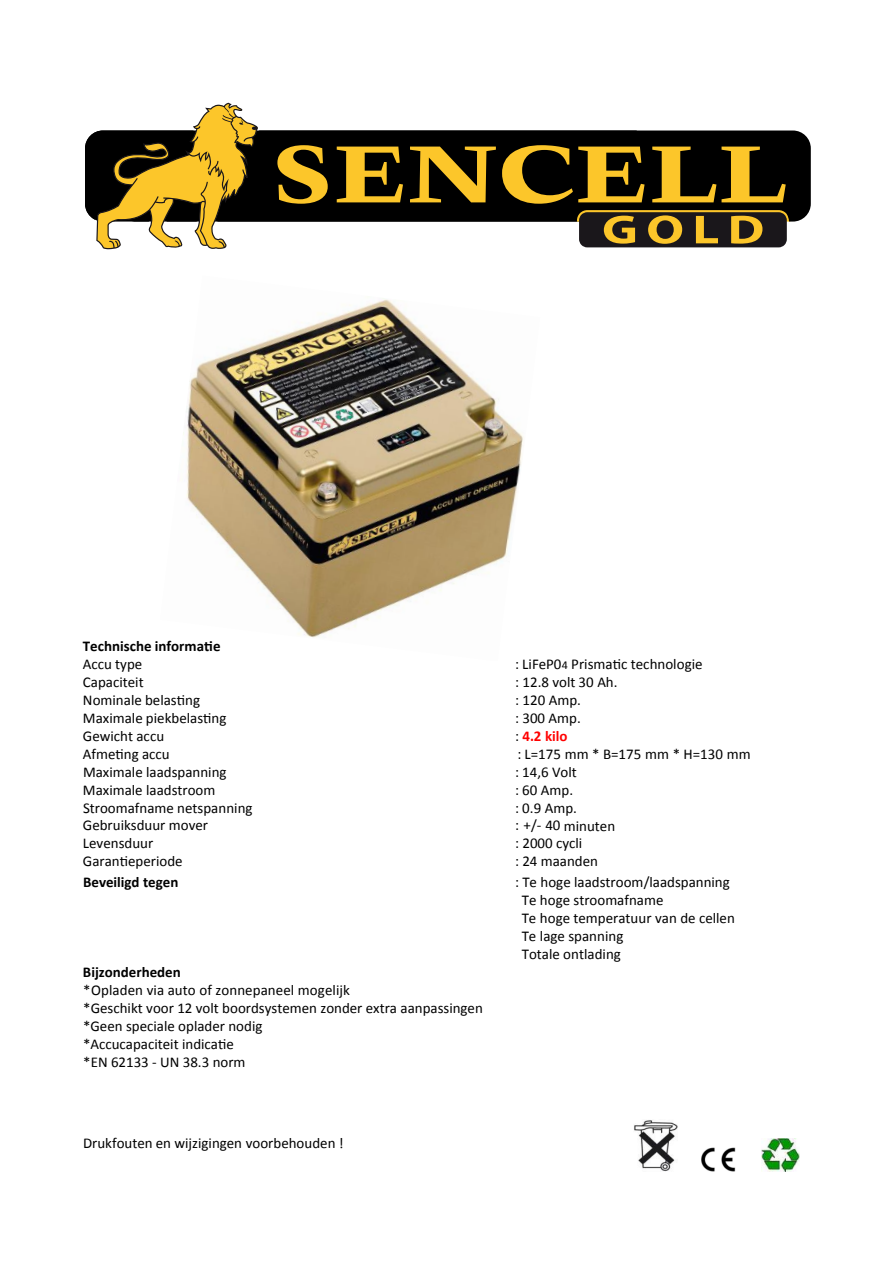
<style>
.page{position:relative;width:893px;height:1263px;background:#fff}
.page>*{position:absolute;margin:0;border:0;box-sizing:border-box;transform-origin:0 0}
.t1{font:15px/18px "Calibri";color:#000}
.t2{font:700 15px "Calibri";color:#000}
.t3{font:700 15px "Calibri";color:#f00}
.s1{font-size:12px}
.s2{font-weight:400;color:#000}
</style>
<div class="page">
<img style="left:183px;top:298px;width:340px;height:340px">
<img style="left:702px;top:1147px;width:34px;height:24px">
<img style="left:761px;top:1138px;width:38px;height:33px">
<img style="left:634px;top:1120px;width:44px;height:51px">
<svg style="left:96px;top:103px;width:162px;height:146px"></svg>
<svg style="left:85px;top:130px;width:726px;height:92px;background:#493b11"></svg>
<svg style="left:277px;top:145px;width:524px;height:102px;background:#6c5d34"></svg>
<p class="t2" style="left:83px;top:636px;width:139px">Technische informatie</p>
<p class="t1" style="left:83px;top:654px;width:61px">Accu type</p>
<p class="t1" style="left:515px;top:654px;width:189px">: LiFeP0<span class="s1">4</span> Prismatic technologie</p>
<p class="t1" style="left:83px;top:672px;width:62px">Capaciteit</p>
<p class="t1" style="left:515px;top:672px;width:104px">: 12.8 volt 30 Ah.</p>
<p class="t1" style="left:83px;top:690px;width:119px">Nominale belasting</p>
<p class="t1" style="left:515px;top:690px;width:67px">: 120 Amp.</p>
<p class="t1" style="left:83px;top:708px;width:145px">Maximale piekbelasting</p>
<p class="t1" style="left:515px;top:708px;width:67px">: 300 Amp.</p>
<p class="t1" style="left:83px;top:726px;width:83px">Gewicht accu</p>
<p class="t3" style="left:515px;top:726px;width:54px"><span class="s2">:</span> 4.2 kilo</p>
<p class="t1" style="left:83px;top:744px;width:88px">Afmeting accu</p>
<p class="t1" style="left:517px;top:744px;width:235px">: L=175 mm * B=175 mm * H=130 mm</p>
<p class="t1" style="left:83px;top:762px;width:145px">Maximale laadspanning</p>
<p class="t1" style="left:515px;top:762px;width:63px">: 14,6 Volt</p>
<p class="t1" style="left:83px;top:798px;width:171px">Stroomafname netspanning</p>
<p class="t1" style="left:515px;top:798px;width:63px">: 0.9 Amp.</p>
<p class="t1" style="left:83px;top:781px;width:134px">Maximale laadstroom</p>
<p class="t1" style="left:515px;top:781px;width:60px">: 60 Amp.</p>
<p class="t1" style="left:515px;top:816px;width:102px">: + / - 4 0 m netuni</p>
<p class="t1" style="left:83px;top:816px;width:127px">Gebrui ksduur mover<br>Levensduur</p>
<p class="t1" style="left:515px;top:834px;width:69px">: 2000 cycli</p>
<p class="t1" style="left:83px;top:852px;width:101px">Garantieperiode</p>
<p class="t1" style="left:515px;top:852px;width:85px">: 24 maanden</p>
<p class="t2" style="left:83px;top:872px;width:97px">Beveiligd tegen</p>
<p class="t1" style="left:522px;top:872px;width:215px;text-indent:-7px">: Te hoge laadstroom/laadspanning<br>Te hoge stroomafname<br>Te hoge temperatuur van de cellen<br>Te lage spanning<br>Totale ontlading</p>
<p class="t2" style="left:83px;top:963px;width:99px">Bijzonderheden</p>
<p class="t1" style="left:83px;top:980px;width:401px">*Opladen via auto of zonnepaneel mogelijk<br>*Geschikt voor 12 volt boordsystemen zonder extra aanpassingen</p>
<p class="t1" style="left:83px;top:1016px;width:181px">*Geen speciale oplader nodig *Accucapaciteit indicatie</p>
<p class="t1" style="left:83px;top:1052px;width:164px">*EN 62133 - UN 38.3 norm</p>
<p class="t1" style="left:83px;top:1133px;width:262px">Drukfouten en wijzigingen voorbehouden !</p>
</div>
